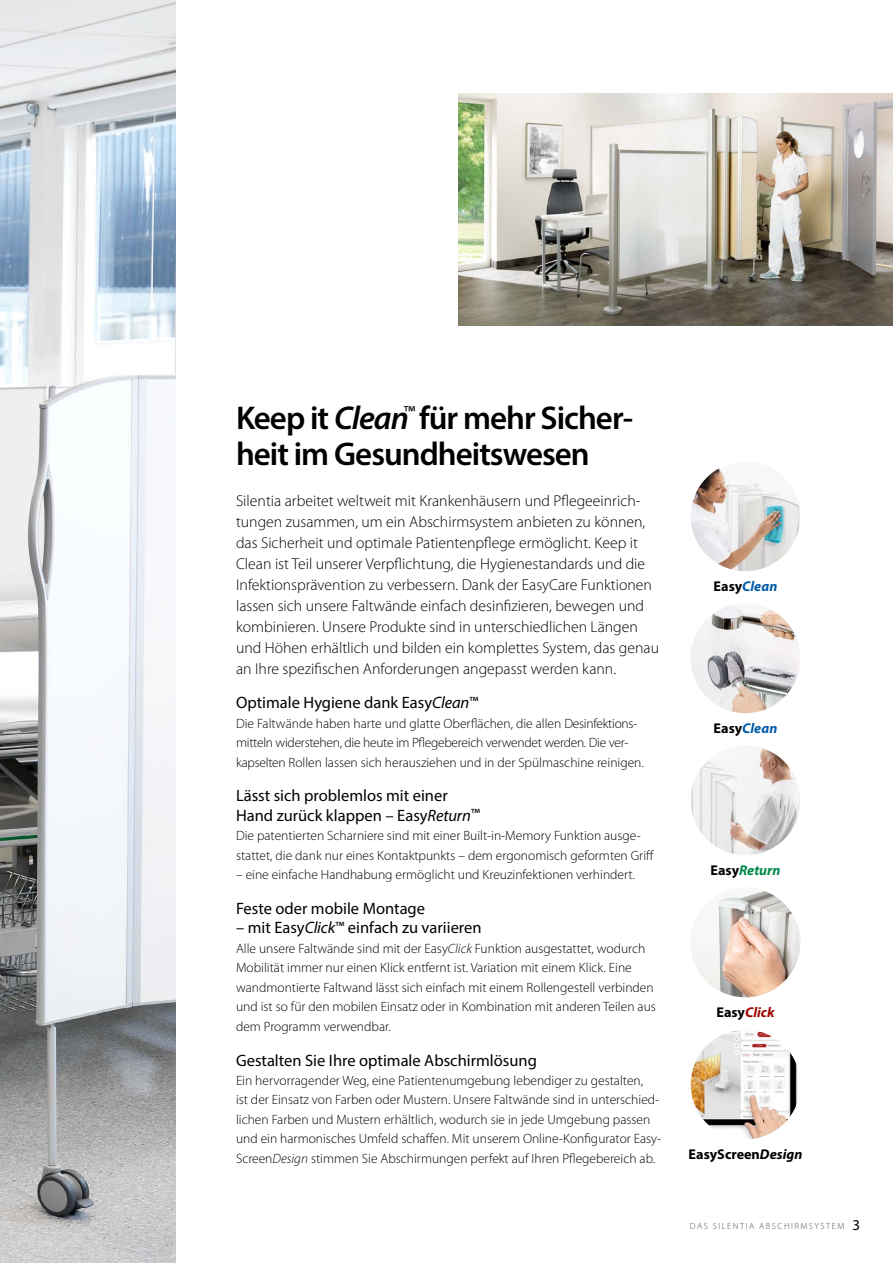
<style>
.page{position:relative;width:893px;height:1263px;background:#fff}
.page>*{position:absolute;margin:0;border:0;box-sizing:border-box;transform-origin:0 0}
.t1{font:600 33px/36px "Myriad Pro";letter-spacing:-.03em;color:#000}
.t2{font:16.5px/19.5px "Myriad Pro";color:#000}
.t3{font:300 15.75px/21px "Myriad Pro";color:#000}
.t4{font:italic 700 14.25px "Myriad Pro";color:#005ba9}
.t5{font:700 14.25px "Myriad Pro";color:#000}
.t6{font:italic 700 14.25px "Myriad Pro";color:#00894b}
.t7{font:italic 700 14.25px "Myriad Pro";color:#9b0600}
.t8{font:300 13.5px/19.5px "Myriad Pro";color:#000}
.t9{font:300 9px "Myriad Pro";letter-spacing:.16em;color:#565655}
.s1{font-style:italic}
.s2{font-size:15px}
.s3{font-style:normal;color:#000}
.s4{font-weight:400;font-size:15px;color:#000}
</style>
<div class="page">
<img style="left:0;top:0;width:176px;height:1263px">
<img style="left:458px;top:94px;width:435px;height:232px">
<img style="left:691px;top:890px;width:110px;height:108px">
<img style="left:691px;top:747px;width:109px;height:108px">
<img style="left:691px;top:606px;width:109px;height:108px">
<img style="left:691px;top:468px;width:109px;height:103px">
<img style="left:690px;top:1030px;width:108px;height:109px">
<h1 class="t1" style="left:236px;top:399px;width:399px">Keep it <span class="s1">Clean</span><sup>™</sup> für mehr Sicher&shy;heit im Gesundheitswesen</h1>
<p class="t3" style="left:236px;top:490px;width:425px">Silentia arbeitet weltweit mit Krankenhäusern und Pflegeeinrich&shy;tungen zusammen, um ein Abschirmsystem anbieten zu können, das Sicherheit und optimale Patientenpflege ermöglicht. Keep it Clean ist Teil unserer Verpflichtung, die Hygienestandards und die Infektionsprävention zu verbessern. Dank der EasyCare Funktionen lassen sich unsere Faltwände einfach desinfizieren, bewegen und kombinieren. Unsere Produkte sind in unterschiedlichen Längen und Höhen erhältlich und bilden ein komplettes System, das genau an Ihre spezifischen Anforderungen angepasst werden kann.</p>
<p class="t2" style="left:236px;top:693px;width:244px">Optimale Hygiene dank Easy<span class="s1">Clean</span><span class="s2">™</span></p>
<p class="t8" style="left:236px;top:713px;width:409px">Die Faltwände haben harte und glatte Oberflächen, die allen Desinfektions&shy;mitteln widerstehen, die heute im Pflegebereich verwendet werden. Die ver&shy;kapselten Rollen lassen sich herausziehen und in der Spülmaschine reinigen.</p>
<p class="t2" style="left:236px;top:786px;width:245px">Lässt sich problemlos mit einer<br>Hand zurück klappen – Easy<span class="s1">Return</span><span class="s2">™</span></p>
<p class="t8" style="left:236px;top:826px;width:420px">Die patentierten Scharniere sind mit einer Built-in-Memory Funktion ausge&shy;stattet, die dank nur eines Kontaktpunkts – dem ergonomisch geformten Griff</p>
<p class="t8" style="left:236px;top:865px;width:400px">– eine einfache Handhabung ermöglicht und Kreuzinfektionen verhindert.</p>
<p class="t2" style="left:236px;top:898px;width:191px">Feste oder mobile Montage</p>
<p class="t2" style="left:236px;top:918px;width:247px">– mit Easy<span class="s1">Click</span><span class="s2">™</span> einfach zu variieren</p>
<p class="t8" style="left:236px;top:938px;width:421px">Alle unsere Faltwände sind mit der Easy<span class="s1">Click</span> Funktion ausgestattet, wodurch Mobilität immer nur einen Klick entfernt ist. Variation mit einem Klick. Eine wandmontierte Faltwand lässt sich einfach mit einem Rollengestell verbinden und ist so für den mobilen Einsatz oder in Kombination mit anderen Teilen aus dem Programm verwendbar.</p>
<p class="t2" style="left:236px;top:1050px;width:302px">Gestalten Sie Ihre optimale Abschirmlösung</p>
<p class="t8" style="left:236px;top:1070px;width:427px">Ein hervorragender Weg, eine Patientenumgebung lebendiger zu gestalten,<br>ist der Einsatz von Farben oder Mustern. Unsere Faltwände sind in unterschied&shy;lichen Farben und Mustern erhältlich, wodurch sie in jede Umgebung passen und ein harmonisches Umfeld schaffen. Mit unserem Online-Konfigurator Easy-Screen<span class="s1">Design</span> stimmen Sie Abschirmungen perfekt auf Ihren Pflegebereich ab.</p>
<p class="t4" style="left:714px;top:577px;width:65px"><span class="s3">Easy</span>Clean</p>
<p class="t4" style="left:714px;top:719px;width:65px"><span class="s3">Easy</span>Clean</p>
<p class="t6" style="left:710px;top:861px;width:71px"><span class="s3">Easy</span>Return</p>
<p class="t7" style="left:716px;top:1003px;width:60px"><span class="s3">Easy</span>Click</p>
<p class="t5" style="left:689px;top:1145px;width:115px">EasyScreen<span class="s1">Design</span></p>
<p class="t9" style="left:690px;top:1220px;width:172px">DAS SILENTIA ABSCHIRMSYSTEM <span class="s4">3</span></p>
</div>
